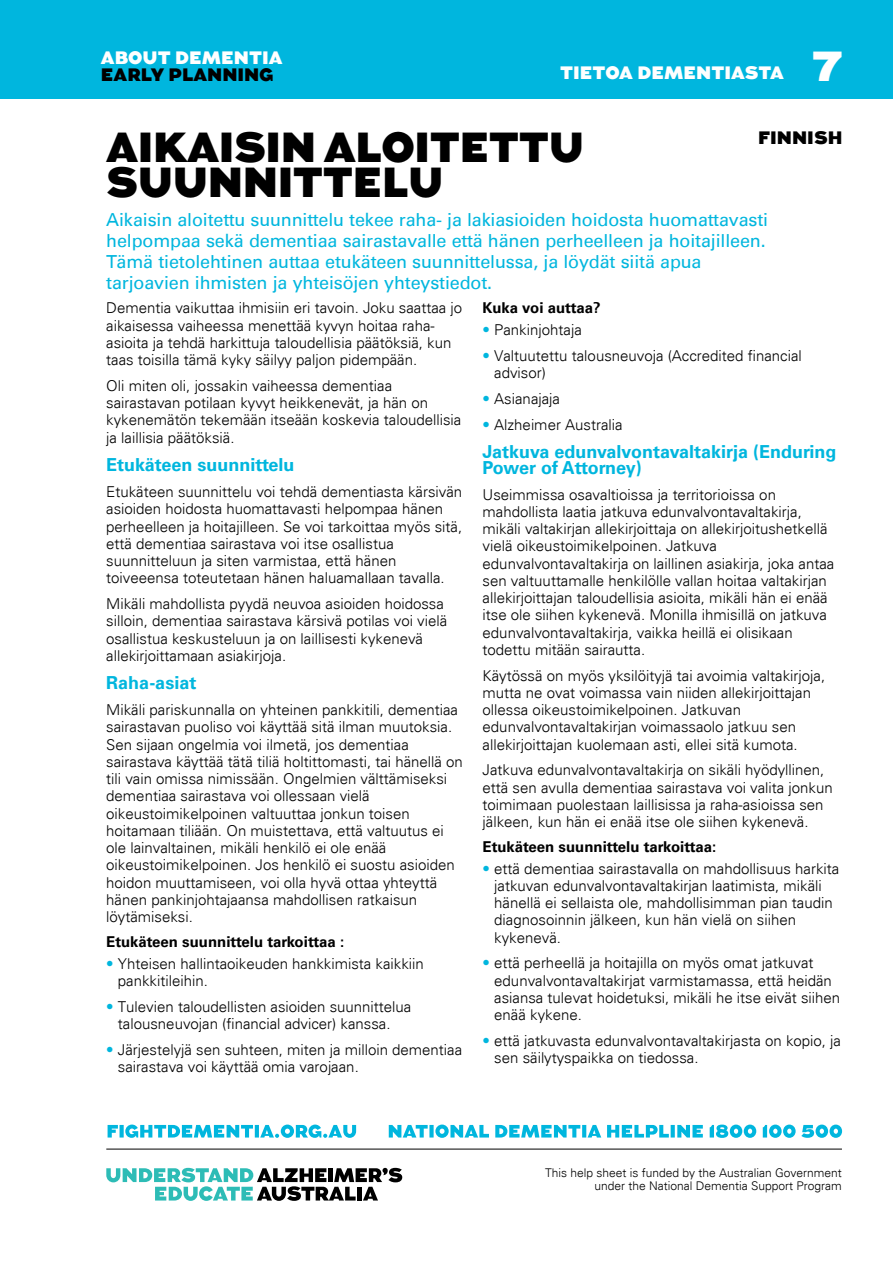
<style>
.page{position:relative;width:893px;height:1263px;background:#fff}
.page>*{position:absolute;margin:0;border:0;box-sizing:border-box;transform-origin:0 0}
.t1{font:900 42px/34.5px "Augustus";letter-spacing:-.01em;color:#000}
.t2{font:900 42px "Augustus";color:#fff}
.t3{font:18px/21px "Univers LT Std";letter-spacing:-.01em;color:#00b6de}
.t4{font:700 18px/15.8px "Univers LT Std";color:#00b6de}
.t5{font:900 18px "Augustus";color:#fff}
.t6{font:900 18px "Augustus";color:#000}
.t7{font:300 15px/17.2px "Univers";color:#000}
.t8{font:700 15px "Univers LT Std";color:#000}
.t9{font:300 12px/13.5px "Univers";color:#000;text-align:right}
.s1{color:#00b6de}
</style>
<div class="page">
<div style="left:0;top:0;width:893px;height:99px;background:#00b6de"></div>
<hr style="left:106px;top:1149px;width:736px;height:1px;background:#000">
<svg style="left:389px;top:1124px;width:453px;height:14px"></svg>
<svg style="left:108px;top:1124px;width:248px;height:14px"></svg>
<svg style="left:106px;top:1168px;width:296px;height:33px"></svg>
<p class="t5" style="left:101px;top:47px;width:183px">ABOUT DEMENTIA</p>
<p class="t6" style="left:101px;top:64px;width:120px">EARLY PLANNIN</p>
<p class="t6" style="left:259px;top:64px;width:15px">G</p>
<p class="t5" style="left:560px;top:62px;width:93px">TIETOA DEMEN</p>
<p class="t5" style="left:711px;top:62px;width:74px">TIASTA</p>
<h1 class="t2" style="left:812px;top:41px;width:31px">7</h1>
<h1 class="t1" style="left:106px;top:131px;width:479px">AI KAISIN ALOITETTU<br>SUUNNI</h1>
<h1 class="t1" style="left:293px;top:165px;width:152px">TTELU</h1>
<p class="t6" style="left:758px;top:128px;width:24px">FINNI</p>
<p class="t6" style="left:814px;top:128px;width:30px">SH</p>
<p class="t3" style="left:106px;top:210px;width:663px">Aikaisin aloitettu suunnittelu tekee raha- ja lakiasioiden hoidosta huomattavasti helpompaa sekä dementiaa sairastavalle että hänen perheelleen ja hoitajilleen.<br>Tämä tietolehtinen auttaa etukäteen suunnittelussa, ja löydät siitä apua tarjoavien ihmisten ja yhteisöjen yhteystiedot.</p>
<p class="t7" style="left:106px;top:300px;width:357px">Dementia vaikuttaa ihmisiin eri tavoin. Joku saattaa jo aikaisessa vaiheessa menettää kyvyn hoitaa raha&shy;asioita ja tehdä harkittuja taloudellisia päätöksiä, kun taas toisilla tämä kyky säilyy paljon pidempään.</p>
<p class="t7" style="left:106px;top:377px;width:357px">Oli miten oli, jossakin vaiheessa dementiaa sairastavan potilaan kyvyt heikkenevät, ja hän on kykenemätön tekemään itseään koskevia taloudellisia ja laillisia päätöksiä.</p>
<p class="t4" style="left:106px;top:457px;width:190px">Etukäteen suunnittelu</p>
<p class="t7" style="left:106px;top:483px;width:357px">Etukäteen suunnittelu voi tehdä dementiasta kärsivän asioiden hoidosta huomattavasti helpompaa hänen perheelleen ja hoitajilleen. Se voi tarkoittaa myös sitä, että dementiaa sairastava voi itse osallistua suunnitteluun ja siten varmistaa, että hänen toiveeensa toteutetaan hänen haluamallaan tavalla.</p>
<p class="t7" style="left:106px;top:595px;width:342px">Mikäli mahdollista pyydä neuvoa asioiden hoidossa silloin, dementiaa sairastava kärsivä potilas voi vielä osallistua keskusteluun ja on laillisesti kykenevä allekirjoittamaan asiakirjoja.</p>
<p class="t4" style="left:106px;top:675px;width:92px">Raha-asiat</p>
<p class="t7" style="left:106px;top:701px;width:358px">Mikäli pariskunnalla on yhteinen pankkitili, dementiaa sairastavan puoliso voi käyttää sitä ilman muutoksia.<br>Sen sijaan ongelmia voi ilmetä, jos dementiaa sairastava käyttää tätä tiliä holtittomasti, tai hänellä on tili vain omissa nimissään. Ongelmien välttämiseksi dementiaa sairastava voi ollessaan vielä oikeustoimikelpoinen valtuuttaa jonkun toisen hoitamaan tiliään. On muistettava, että valtuutus ei ole lainvaltainen, mikäli henkilö ei ole enää oikeustoimikelpoinen. Jos henkilö ei suostu asioiden hoidon muuttamiseen, voi olla hyvä ottaa yhteyttä hänen pankinjohtajaansa mahdollisen ratkaisun löytämiseksi.</p>
<p class="t8" style="left:106px;top:933px;width:239px">Etukäteen suunnittelu tarkoittaa :</p>
<p class="t7" style="left:118px;top:955px;width:307px;text-indent:-12px"><span class="s1">•</span> Yhteisen hallintaoikeuden hankkimista kaikkiin pankkitileihin.</p>
<p class="t7" style="left:118px;top:998px;width:295px;text-indent:-12px"><span class="s1">•</span> Tulevien taloudellisten asioiden suunnittelua talousneuvojan (financial advicer) kanssa.</p>
<p class="t7" style="left:118px;top:1041px;width:346px;text-indent:-12px"><span class="s1">•</span> Järjestelyjä sen suhteen, miten ja milloin dementiaa sairastava voi käyttää omia varojaan.</p>
<p class="t8" style="left:483px;top:299px;width:120px">Kuka voi auttaa?</p>
<p class="t7" style="left:483px;top:321px;width:101px"><span class="s1">•</span> Pankinjohtaja</p>
<p class="t7" style="left:494px;top:347px;width:309px;text-indent:-12px"><span class="s1">•</span> Valtuutettu talousneuvoja (Accredited financial advisor)</p>
<p class="t7" style="left:483px;top:390px;width:79px"><span class="s1">•</span> Asianajaja</p>
<p class="t7" style="left:483px;top:416px;width:142px"><span class="s1">•</span> Alzheimer Australia</p>
<p class="t4" style="left:483px;top:444px;width:355px">Jatkuva edunvalvontavaltakirja (Enduring<br>Power of Attorney)</p>
<p class="t7" style="left:483px;top:486px;width:353px">Useimmissa osavaltioissa ja territorioissa on mahdollista laatia jatkuva edunvalvontavaltakirja, mikäli valtakirjan allekirjoittaja on allekirjoitushetkellä vielä oikeustoimikelpoinen. Jatkuva edunvalvontavaltakirja on laillinen asiakirja, joka antaa sen valtuuttamalle henkilölle vallan hoitaa valtakirjan allekirjoittajan taloudellisia asioita, mikäli hän ei enää itse ole siihen kykenevä. Monilla ihmisillä on jatkuva edunvalvontavaltakirja, vaikka heillä ei olisikaan todettu mitään sairautta.</p>
<p class="t7" style="left:483px;top:667px;width:344px">Käytössä on myös yksilöityjä tai avoimia valtakirjoja, mutta ne ovat voimassa vain niiden allekirjoittajan ollessa oikeustoimikelpoinen. Jatkuvan edunvalvontavaltakirjan voimassaolo jatkuu sen allekirjoittajan kuolemaan asti, ellei sitä kumota.</p>
<p class="t7" style="left:483px;top:761px;width:352px">Jatkuva edunvalvontavaltakirja on sikäli hyödyllinen, että sen avulla dementiaa sairastava voi valita jonkun toimimaan puolestaan laillisissa ja raha-asioissa sen jälkeen, kun hän ei enää itse ole siihen kykenevä.</p>
<p class="t8" style="left:483px;top:838px;width:235px">Etukäteen suunnittelu tarkoittaa:</p>
<p class="t7" style="left:494px;top:860px;width:347px;text-indent:-12px"><span class="s1">•</span> että dementiaa sairastavalla on mahdollisuus harkita jatkuvan edunvalvontavaltakirjan laatimista, mikäli hänellä ei sellaista ole, mahdollisimman pian taudin diagnosoinnin jälkeen, kun hän vielä on siihen kykenevä.</p>
<p class="t7" style="left:494px;top:954px;width:347px;text-indent:-12px"><span class="s1">•</span> että perheellä ja hoitajilla on myös omat jatkuvat edunvalvontavaltakirjat varmistamassa, että heidän asiansa tulevat hoidetuksi, mikäli he itse eivät siihen enää kykene.</p>
<p class="t7" style="left:494px;top:1032px;width:348px;text-indent:-12px"><span class="s1">•</span> että jatkuvasta edunvalvontavaltakirjasta on kopio, ja sen säilytyspaikka on tiedossa.</p>
<p class="t9" style="left:545px;top:1165px;width:298px">This help sheet is funded by the Australian Government under the National Dementia Support Program</p>
</div>
